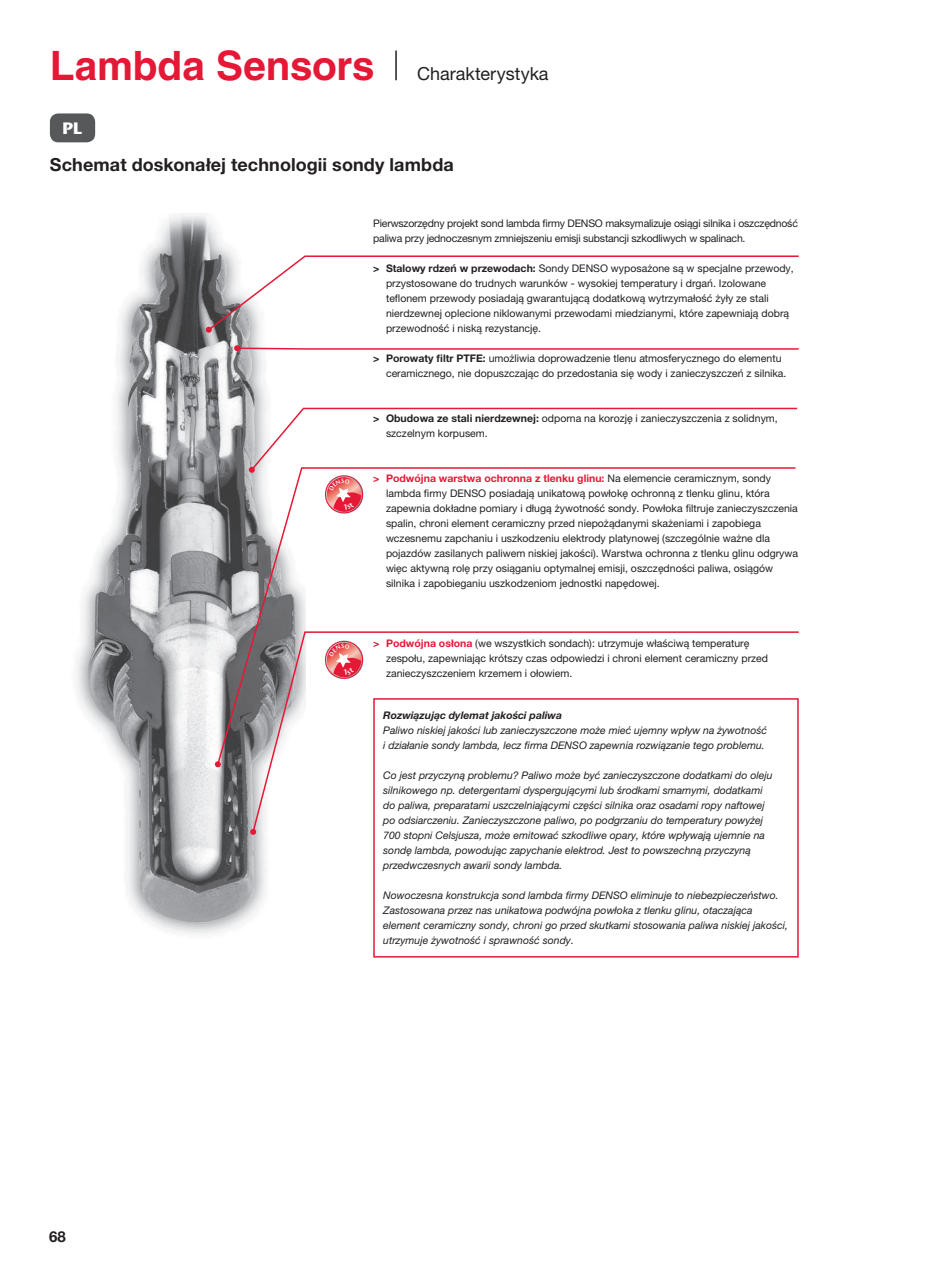
<style>
.page{position:relative;width:935px;height:1263px;background:#fff}
.page>*{position:absolute;margin:0;border:0;box-sizing:border-box;transform-origin:0 0}
.t1{font:700 40.5px "Helvetica LT Std";letter-spacing:-.005em;color:#e51836}
.t2{font:700 18px "Helvetica Neue LT Pro";letter-spacing:.005em;color:#231f20}
.t3{font:18px "Helvetica Neue LT Pro";color:#231f20}
.t4{font:700 16.5px "Stone Sans Std";color:#fff}
.t5{font:700 15px "Helvetica Neue LT Pro";color:#231f20}
.t6{font:10.5px/15px "Helvetica Neue LT Pro";color:#231f20}
.t7{font:italic 10.5px/15px "Helvetica Neue LT Pro";color:#231f20}
.t8{font:10.5px/15px "Helvetica Neue LT Pro";letter-spacing:-.02em;color:#231f20}
.t9{font:italic 700 10.5px "Helvetica Neue LT Pro";color:#231f20}
.s1{font-weight:700}
.s2{font-weight:700;color:#e51836}
</style>
<div class="page">
<div style="left:50px;top:113px;width:45px;height:29px;background:#57585a;border-radius:9px"></div>
<img style="left:75px;top:213px;width:192px;height:721px">
<hr style="left:395px;top:50px;width:2px;height:30px;background:#231f20">
<svg style="left:206px;top:255px;width:593px;height:78px"></svg>
<svg style="left:234px;top:345px;width:565px;height:6px"></svg>
<svg style="left:216px;top:466px;width:90px;height:300px;background:#979396"></svg>
<svg style="left:215px;top:761px;width:6px;height:6px"></svg>
<svg style="left:251px;top:631px;width:548px;height:203px"></svg>
<svg style="left:250px;top:829px;width:6px;height:6px"></svg>
<svg style="left:322px;top:640px;width:41px;height:41px"></svg>
<svg style="left:249px;top:407px;width:549px;height:109px"></svg>
<h1 class="t1" style="left:50px;top:41px;width:326px">Lambda Sensors</h1>
<h3 class="t4" style="left:62px;top:118px;width:21px">PL</h3>
<h2 class="t3" style="left:417px;top:63px;width:133px">Charakterystyka</h2>
<h2 class="t2" style="left:50px;top:153px;width:405px">Schemat doskonałej technologii sondy lambda</h2>
<p class="t8" style="left:373px;top:216px;width:426px">Pierwszorzędny projekt sond lambda firmy DENSO maksymalizuje osiągi silnika i oszczędność paliwa przy jednoczesnym zmniejszeniu emisji substancji szkodliwych w spalinach.</p>
<p class="t6" style="left:386px;top:261px;width:409px;text-indent:-13px"><span class="s1">&gt; Stalowy rdzeń w przewodach:</span> Sondy DENSO wyposażone są w specjalne przewody, przystosowane do trudnych warunków - wysokiej temperatury i drgań. Izolowane teflonem przewody posiadają gwarantującą dodatkową wytrzymałość żyły ze stali nierdzewnej oplecione niklowanymi przewodami miedzianymi, które zapewniają dobrą przewodność i niską rezystancję.</p>
<p class="t6" style="left:386px;top:351px;width:402px;text-indent:-13px"><span class="s1">&gt; Porowaty filtr PTFE:</span> umożliwia doprowadzenie tlenu atmosferycznego do elementu ceramicznego, nie dopuszczając do przedostania się wody i zanieczyszczeń z silnika.</p>
<p class="t6" style="left:386px;top:411px;width:393px;text-indent:-13px"><span class="s1">&gt; Obudowa ze stali nierdzewnej:</span> odporna na korozję i zanieczyszczenia z solidnym, szczelnym korpusem.</p>
<p class="t6" style="left:386px;top:471px;width:413px;text-indent:-13px"><span class="s2">&gt; Podwójna warstwa ochronna z tlenku glinu:</span> Na elemencie ceramicznym, sondy lambda firmy DENSO posiadają unikatową powłokę ochronną z tlenku glinu, która zapewnia dokładne pomiary i długą żywotność sondy. Powłoka filtruje zanieczyszczenia spalin, chroni element ceramiczny przed niepożądanymi skażeniami i zapobiega wczesnemu zapchaniu i uszkodzeniu elektrody platynowej (szczególnie ważne dla pojazdów zasilanych paliwem niskiej jakości). Warstwa ochronna z tlenku glinu odgrywa więc aktywną rolę przy osiąganiu optymalnej emisji, oszczędności paliwa, osiągów silnika i zapobieganiu uszkodzeniom jednostki napędowej.</p>
<h3 class="t5" style="left:49px;top:1231px;width:18px">68</h3>
<p class="t6" style="left:386px;top:636px;width:383px;text-indent:-13px"><span class="s2">&gt; Podwójna osłona</span> (we wszystkich sondach): utrzymuje właściwą temperaturę zespołu, zapewniając krótszy czas odpowiedzi i chroni element ceramiczny przed zanieczyszczeniem krzemem i ołowiem.</p>
<p class="t9" style="left:383px;top:709px;width:180px">Rozwiązując dylemat jakości paliwa</p>
<p class="t7" style="left:383px;top:723px;width:385px">Paliwo niskiej jakości lub zanieczyszczone może mieć ujemny wpływ na żywotność i działanie sondy lambda, lecz firma DENSO zapewnia rozwiązanie tego problemu.</p>
<p class="t7" style="left:383px;top:768px;width:391px">Co jest przyczyną problemu? Paliwo może być zanieczyszczone dodatkami do oleju silnikowego np. detergentami dyspergującymi lub środkami smarnymi, dodatkami do paliwa, preparatami uszczelniającymi części silnika oraz osadami ropy naftowej po odsiarczeniu. Zanieczyszczone paliwo, po podgrzaniu do temperatury powyżej 700 stopni Celsjusza, może emitować szkodliwe opary, które wpływają ujemnie na sondę lambda, powodując zapychanie elektrod. Jest to powszechną przyczyną przedwczesnych awarii sondy lambda.</p>
<p class="t7" style="left:383px;top:888px;width:406px">Nowoczesna konstrukcja sond lambda firmy DENSO eliminuje to niebezpieczeństwo.<br>Zastosowana przez nas unikatowa podwójna powłoka z tlenku glinu, otaczająca element ceramiczny sondy, chroni go przed skutkami stosowania paliwa niskiej jakości, utrzymuje żywotność i sprawność sondy.</p>
</div>
